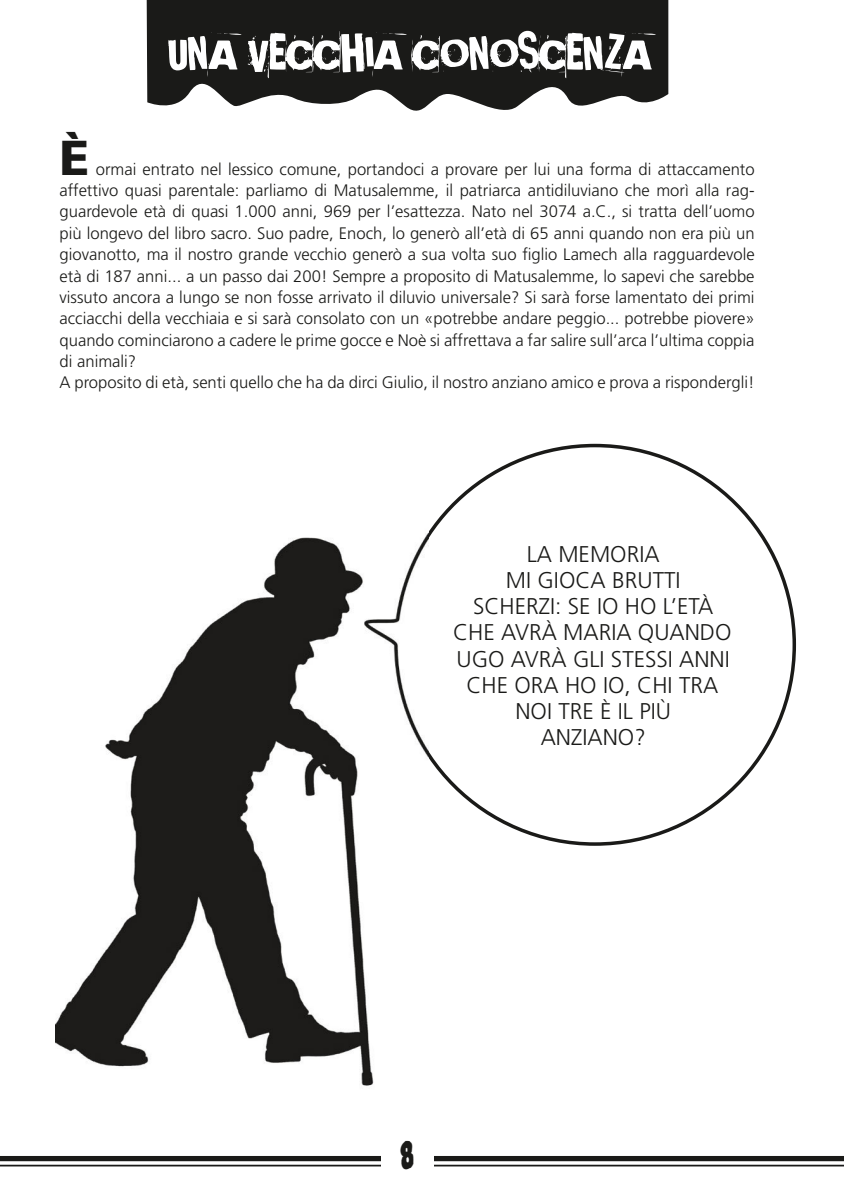
<style>
.page{position:relative;width:844px;height:1191px;background:#fff}
.page>*{position:absolute;margin:0;border:0;box-sizing:border-box;transform-origin:0 0}
.t1{font:57.75px "Broken 15";letter-spacing:-.02em;color:#fff}
.t2{font:900 49px "Frutiger LT Std";color:#1a1a18}
.t3{font:43.75px "Broken 15";color:#1a1a18}
.t4{font:300 22.75px/26.2px "Frutiger LT Std";color:#1a1a18;text-align:center}
.t5{font:300 16.62px/21.3px "Frutiger LT Std";color:#1a1a18}
</style>
<div class="page">
<div style="left:0;top:1156px;width:843px;height:5px;background:#1a1a18"></div>
<hr style="left:0;top:1164px;width:843px;height:2px;background:#1a1a18">
<svg style="left:146px;top:0;width:522px;height:111px;background:#323230"></svg>
<div style="left:381px;top:1134px;width:52px;height:50px;background:#fff"></div>
<svg style="left:428px;top:443px;width:368px;height:403px"></svg>
<img style="left:56px;top:533px;width:372px;height:553px">
<h1 class="t1" style="left:167px;top:19px;width:487px">UNA VECCHIA CONOSCENZA</h1>
<h2 class="t2" style="left:60px;top:129px;width:31px">È</h2>
<p class="t5" style="left:60px;top:160px;width:696px;text-indent:36px">ormai entrato nel lessico comune, portandoci a provare per lui una forma di attaccamento affettivo quasi parentale: parliamo di Matusalemme, il patriarca antidiluviano che morì alla rag&shy;guardevole età di quasi 1.000 anni, 969 per l’esattezza. Nato nel 3074 a.C., si tratta dell’uomo più longevo del libro sacro. Suo padre, Enoch, lo generò all’età di 65 anni quando non era più un giovanotto, ma il nostro grande vecchio generò a sua volta suo figlio Lamech alla ragguardevole età di 187 anni... a un passo dai 200! Sempre a proposito di Matusalemme, lo sapevi che sarebbe vissuto ancora a lungo se non fosse arrivato il diluvio universale? Si sarà forse lamentato dei primi acciacchi della vecchiaia e si sarà consolato con un «potrebbe andare peggio... potrebbe piovere» quando cominciarono a cadere le prime gocce e Noè si affrettava a far salire sull’arca l’ultima coppia di animali?<br>A proposito di età, senti quello che ha da dirci Giulio, il nostro anziano amico e prova a rispondergli!</p>
<h3 class="t4" style="left:453px;top:542px;width:280px">LA MEMORIA<br>MI GIOCA BRUTTI<br>SCHERZI: SE IO HO L’ETÀ<br>CHE AVRÀ MARIA QUANDO<br>UGO AVRÀ GLI STESSI ANNI<br>CHE ORA HO IO, CHI TRA<br>NOI TRE È IL PIÙ<br>ANZIANO?</h3>
<h3 class="t3" style="left:399px;top:1131px;width:17px">8</h3>
</div>
